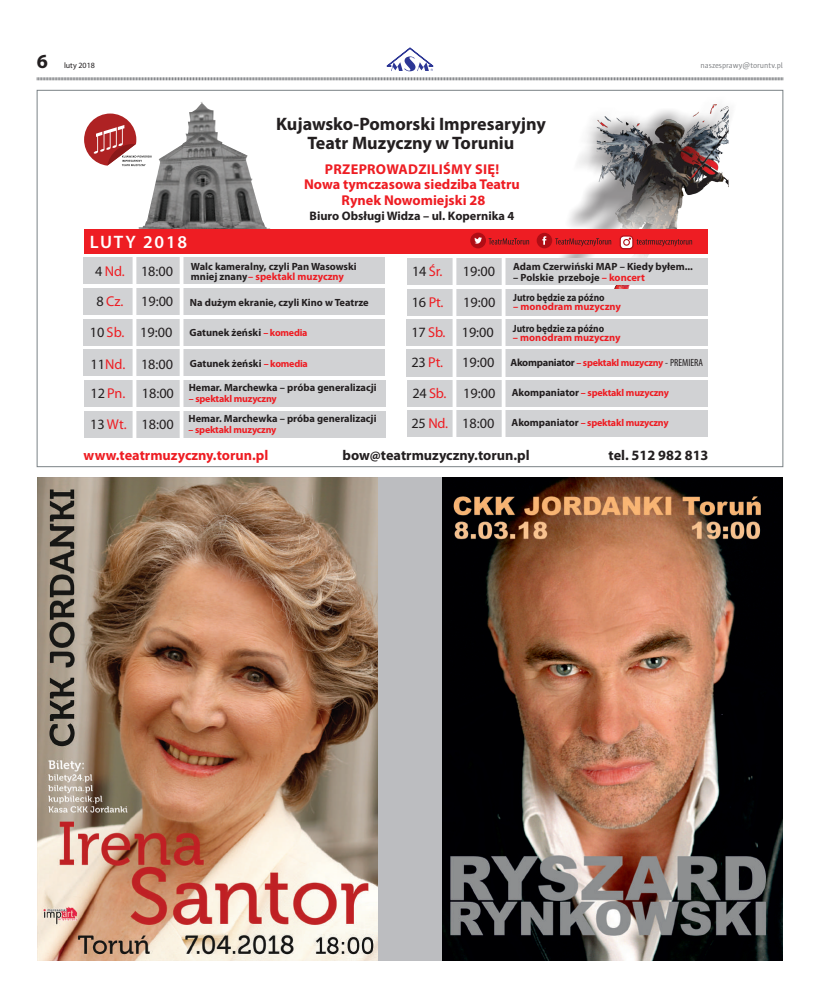
<style>
.page{position:relative;width:820px;height:993px;background:#fff}
.page>*{position:absolute;margin:0;border:0;box-sizing:border-box;transform-origin:0 0}
.t1{font:700 20px "Myriad Pro";color:#231f20}
.t2{font:700 18px/19px "Myriad Pro";color:#231f20;text-align:center}
.t3{font:600 18px "Myriad Pro";letter-spacing:.1em;color:#fff}
.t4{font:700 14.2px/15.2px "Myriad Pro";color:#ee1d23;text-align:center}
.t5{font:14.2px/30.5px "Myriad Pro";color:#231f20}
.t6{font:14.2px/30.3px "Myriad Pro";letter-spacing:-.02em;color:#ee1d23}
.t7{font:700 14.2px "Myriad Pro";color:#231f20}
.t8{font:700 12.3px "Myriad Pro";color:#231f20}
.t9{font:700 10.4px/10.4px "Myriad Pro";color:#231f20}
.t10{font:700 10.4px "Myriad Pro";color:#231f20;scale:.9 1}
.t11{font:700 10.4px "Myriad Pro";color:#ee1d23}
.t12{font:700 10px "Myriad Pro";letter-spacing:-.02em;color:#ee1d23}
.t13{font:8px "Sun CE";color:#808285}
.t14{font:8px "Myriad Pro";color:#231f20}
.s1{color:#ee1d23}
.s2{color:#231f20}
.s3{font-size:10px;color:#ee1d23}
.s4{font-size:10.4px;color:#231f20}
.s5{font-weight:400;font-stretch:condensed;font-size:10.4px;color:#231f20}
</style>
<div class="page">
<svg style="left:37px;top:77px;width:746px;height:4px;background:#bebfc1"></svg>
<img style="left:139px;top:102px;width:131px;height:127px">
<img style="left:561px;top:104px;width:169px;height:197px">
<div style="left:84px;top:229px;width:623px;height:25px;background:#ee1d23"></div>
<div style="left:84px;top:288px;width:301px;height:27px;background:#d1d2d4"></div>
<div style="left:84px;top:380px;width:301px;height:27px;background:#d1d2d4"></div>
<div style="left:84px;top:410px;width:301px;height:27px;background:#d1d2d4"></div>
<div style="left:84px;top:349px;width:301px;height:27px;background:#d1d2d4"></div>
<div style="left:407px;top:258px;width:300px;height:27px;background:#d1d2d4"></div>
<div style="left:407px;top:288px;width:300px;height:27px;background:#d1d2d4"></div>
<div style="left:406px;top:319px;width:301px;height:27px;background:#d1d2d4"></div>
<div style="left:406px;top:349px;width:301px;height:28px;background:#d1d2d4"></div>
<div style="left:406px;top:379px;width:301px;height:27px;background:#d1d2d4"></div>
<div style="left:407px;top:410px;width:300px;height:27px;background:#d1d2d4"></div>
<svg style="left:84px;top:113px;width:68px;height:53px"></svg>
<div style="left:84px;top:257px;width:301px;height:27px;background:#d1d2d4"></div>
<div style="left:84px;top:318px;width:301px;height:27px;background:#d1d2d4"></div>
<hr style="left:180px;top:256px;width:3px;height:183px;background:#fff">
<svg style="left:132px;top:257px;width:4px;height:181px"></svg>
<svg style="left:452px;top:258px;width:4px;height:179px"></svg>
<svg style="left:501px;top:258px;width:4px;height:179px"></svg>
<svg style="left:536px;top:233px;width:75px;height:15px"></svg>
<svg style="left:620px;top:236px;width:12px;height:12px"></svg>
<div style="left:619px;top:235px;width:14px;height:14px;border:1px solid #b00d15;border-radius:4px"></div>
<div style="left:623px;top:239px;width:6px;height:7px;border:1px solid #b00d15;border-radius:50%"></div>
<svg style="left:636px;top:239px;width:55px;height:7px"></svg>
<svg style="left:470px;top:232px;width:59px;height:16px"></svg>
<img style="left:37px;top:477px;width:340px;height:483px">
<div style="left:378px;top:477px;width:63px;height:483px;background:#bcbdc0"></div>
<img style="left:442px;top:477px;width:340px;height:483px">
<svg style="left:387px;top:48px;width:45px;height:23px"></svg>
<h1 class="t1" style="left:37px;top:48px;width:13px">6</h1>
<p class="t14" style="left:64px;top:60px;width:32px">luty 2018</p>
<p class="t13" style="left:700px;top:61px;width:84px">naszesprawy@toruntv.pl</p>
<h2 class="t2" style="left:276px;top:114px;width:271px">Kujawsko-Pomorski Impresaryjny<br>Teatr Muzyczny w Toruniu</h2>
<h2 class="t3" style="left:90px;top:231px;width:99px">LUTY 2018</h2>
<h3 class="t4" style="left:304px;top:161px;width:217px">PRZEPROWADZILIŚMY SIĘ!<br>Nowa tymczasowa siedziba Teatru<br>Rynek Nowomiejski 28</h3>
<p class="t8" style="left:309px;top:207px;width:206px">Biuro Obsługi Widza – ul. Kopernika 4</p>
<p class="t9" style="left:191px;top:261px;width:167px">Walc kameralny, czyli Pan Wasowski mniej znany<span class="s1">– spektakl muzyczny</span></p>
<p class="t9" style="left:513px;top:261px;width:181px">Adam Czerwiński MAP – Kiedy byłem...</p>
<h3 class="t6" style="left:411px;top:256px;width:38px"><span class="s2">14</span> Śr.<br><span class="s2">16</span> Pt.<br><span class="s2">17</span> Sb.<br><span class="s2">23</span> Pt.<br><span class="s2">24</span> Sb.<br><span class="s2">25</span> Nd.</h3>
<h3 class="t5" style="left:95px;top:256px;width:79px;line-height:29.6px;text-align:right">4<span class="s1">Nd.</span> 18:00<br>19:00</h3>
<h3 class="t5" style="left:462px;top:256px;width:34px">19:00<br>19:00</h3>
<p class="t9" style="left:513px;top:272px;width:133px">– Polskie przeboje <span class="s1">– koncert</span></p>
<h3 class="t6" style="left:90px;top:285px;width:36px;line-height:31px;text-align:center"><span class="s2">8</span> Cz.<br><span class="s2">10</span> Sb.</h3>
<p class="t10" style="left:513px;top:290px;width:103px">Jutro będzie za późno</p>
<p class="t9" style="left:190px;top:296px;width:180px">Na dużym ekranie, czyli Kino w Teatrze</p>
<p class="t11" style="left:513px;top:300px;width:109px">– monodram muzyczny</p>
<p class="t10" style="left:512px;top:321px;width:103px">Jutro będzie za późno</p>
<p class="t11" style="left:512px;top:330px;width:109px">– monodram muzyczny</p>
<h3 class="t5" style="left:140px;top:316px;width:34px">19:00</h3>
<h3 class="t5" style="left:461px;top:317px;width:34px">19:00</h3>
<p class="t9" style="left:189px;top:326px;width:119px">Gatunek żeński <span class="s3">– komedia</span></p>
<p class="t9" style="left:190px;top:358px;width:119px">Gatunek żeński <span class="s3">– komedia</span></p>
<h3 class="t5" style="left:90px;top:348px;width:84px">11<span class="s1">Nd.</span> 18:00</h3>
<h3 class="t5" style="left:462px;top:346px;width:35px;text-align:justify">19:00<br>19:00<br>18:00</h3>
<p class="t12" style="left:510px;top:355px;width:194px"><span class="s4">Akompaniator</span> – spektakl muzyczny <span class="s5">- PREMIERA</span></p>
<p class="t9" style="left:189px;top:382px;width:189px">Hemar. Marchewka – próba generalizacji</p>
<p class="t12" style="left:189px;top:392px;width:89px">– spektakl muzyczny</p>
<p class="t9" style="left:188px;top:413px;width:189px">Hemar. Marchewka – próba generalizacji</p>
<p class="t12" style="left:188px;top:423px;width:89px">– spektakl muzyczny</p>
<p class="t12" style="left:511px;top:385px;width:158px"><span class="s4">Akompaniator</span> – spektakl muzyczny</p>
<p class="t12" style="left:511px;top:416px;width:158px"><span class="s4">Akompaniator</span> – spektakl muzyczny</p>
<h3 class="t6" style="left:90px;top:377px;width:38px;line-height:31px"><span class="s2">12</span> Pn.<br><span class="s2">13</span> Wt.</h3>
<h3 class="t5" style="left:141px;top:377px;width:34px;line-height:31px">18:00<br>18:00</h3>
<h3 class="t4" style="left:84px;top:447px;width:186px">www.teatrmuzyczny.torun.pl</h3>
<h3 class="t7" style="left:342px;top:446px;width:188px">bow@teatrmuzyczny.torun.pl</h3>
<h3 class="t7" style="left:608px;top:446px;width:101px">tel. 512 982 813</h3>
</div>
